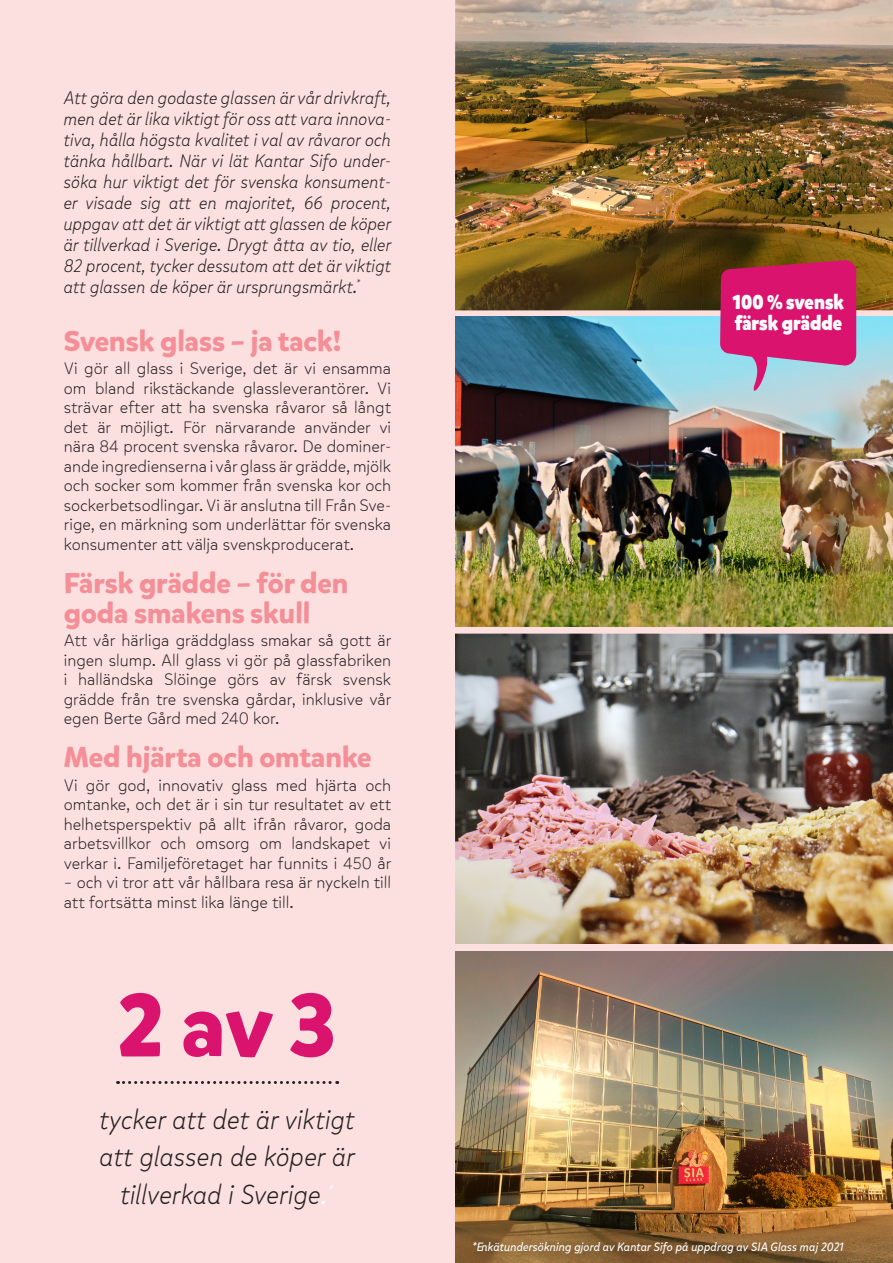
<style>
.page{position:relative;width:893px;height:1263px;background:#fce0df}
.page>*{position:absolute;margin:0;border:0;box-sizing:border-box;transform-origin:0 0}
.t1{font:700 89.1px "Mikado";color:#d9136e}
.t2{font:700 28.5px/30px "Mikado";color:#f48f98}
.t3{font:italic 300 27.3px/37.3px "Mikado";color:#231f20;text-align:center}
.t4{font:900 20.1px/21.1px "Mikado";letter-spacing:.005em;color:#fff;scale:.91 1}
.Bröd{font:italic 300 18px/21px "Mikado";color:#231f20;text-align:justify}
.t5{font:300 16.5px/19.5px "Mikado";color:#231f20;text-align:justify}
.t6{font:italic 12px "Mikado";color:#fff}
.s1{color:#fff}
</style>
<div class="page">
<svg style="left:118px;top:1081px;width:220px;height:3px"></svg>
<img style="left:455px;top:316px;width:438px;height:311px">
<img style="left:455px;top:0;width:438px;height:310px">
<svg style="left:720px;top:260px;width:136px;height:131px;background:#c74385"></svg>
<img style="left:455px;top:634px;width:438px;height:310px">
<img style="left:455px;top:951px;width:438px;height:312px">
<div style="left:469px;top:1237px;width:385px;height:26px;background:#231f20;opacity:.4"></div>
<p class="Bröd" style="left:64px;top:88px;width:329px">Att göra den godaste glassen är vår drivkraft, men det är lika viktigt för oss att vara innova&shy;tiva, hålla högsta kvalitet i val av råvaror och tänka hållbart. När vi lät Kantar Sifo under&shy;söka hur viktigt det för svenska konsument&shy;er visade sig att en majoritet, 66 procent, uppgav att det är viktigt att glassen de köper är tillverkad i Sverige. Drygt åtta av tio, eller 82 procent, tycker dessutom att det är viktigt att glassen de köper är ursprungsmärkt.<sup>*</sup></p>
<p class="t2" style="left:64px;top:326px;width:279px">Svensk glass – ja tack!</p>
<p class="t5" style="left:64px;top:359px;width:329px">Vi gör all glass i Sverige, det är vi ensamma om bland rikstäckande glassleverantörer. Vi strävar efter att ha svenska råvaror så långt det är möjligt. För närvarande använder vi nära 84 procent svenska råvaror. De dominer&shy;ande ingredienserna i vår glass är grädde, mjölk och socker som kommer från svenska kor och sockerbetsodlingar. Vi är anslutna till Från Sve&shy;rige, en märkning som underlättar för svenska konsumenter att välja svenskproducerat.</p>
<p class="t2" style="left:64px;top:568px;width:286px">Färsk grädde – för den goda smakens skull</p>
<p class="t5" style="left:64px;top:631px;width:329px">Att vår härliga gräddglass smakar så gott är ingen slump. All glass vi gör på glassfabriken i halländska Slöinge görs av färsk svensk grädde från tre svenska gårdar, inklusive vår egen Berte Gård med 240 kor.</p>
<p class="t2" style="left:64px;top:743px;width:309px">Med hjärta och omtanke</p>
<p class="t5" style="left:64px;top:776px;width:329px">Vi gör god, innovativ glass med hjärta och omtanke, och det är i sin tur resultatet av ett helhetsperspektiv på allt ifrån råvaror, goda arbetsvillkor och omsorg om landskapet vi verkar i. Familjeföretaget har funnits i 450 år</p>
<p class="t5" style="left:64px;top:873px;width:329px">– och vi tror att vår hållbara resa är nyckeln till att fortsätta minst lika länge till.</p>
<p class="t1" style="left:118px;top:969px;width:220px">2 av 3</p>
<p class="t3" style="left:100px;top:1101px;width:257px">tycker att det är viktigt att glassen de köper är tillverkad i Sverige<span class="s1">.</span><sup>*</sup></p>
<p class="t4" style="left:733px;top:292px;width:124px">100 % svensk färsk grädde</p>
<p class="t6" style="left:472px;top:1240px;width:373px">* Enkätundersökning gjord av Kantar Sifo på uppdrag av SIA Glass maj 2021</p>
</div>
